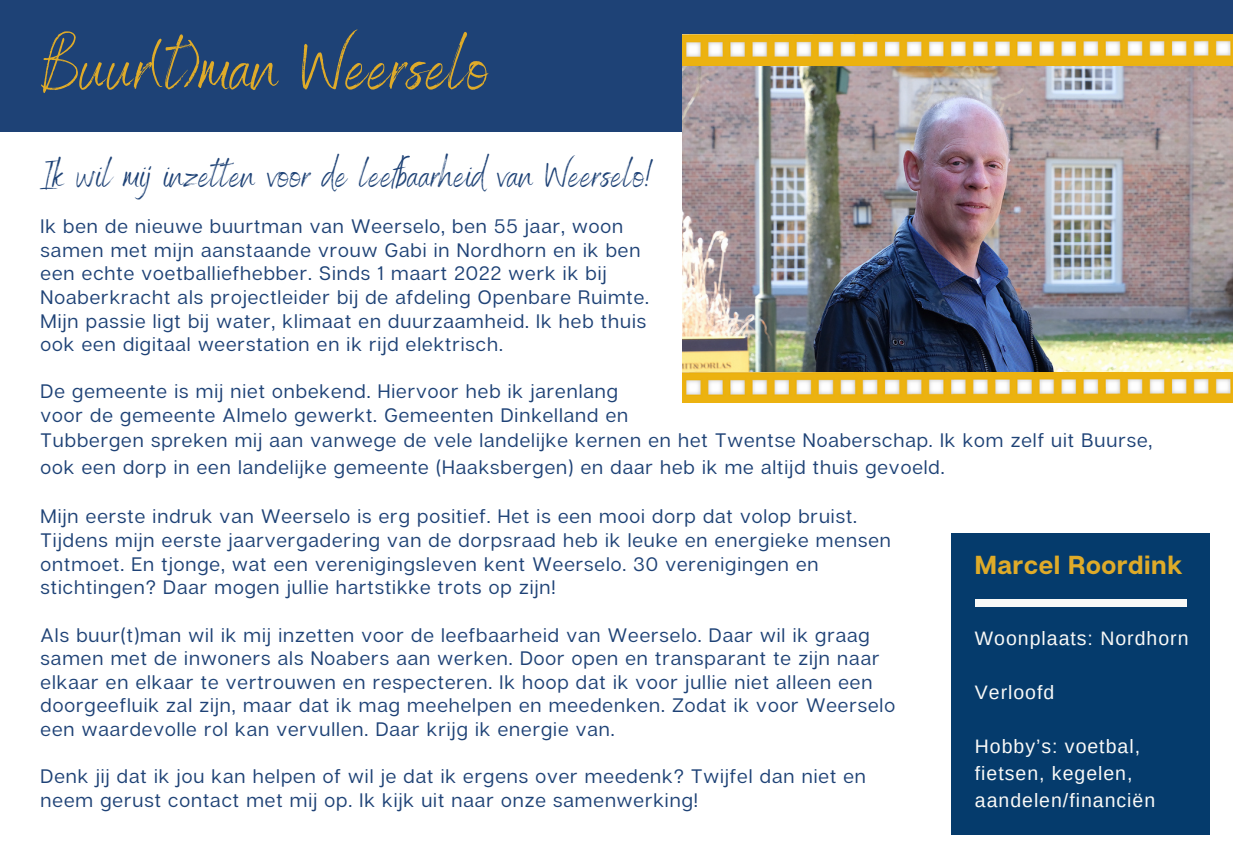
<style>
.page{position:relative;width:1233px;height:855px;background:#fff}
.page>*{position:absolute;margin:0;border:0;box-sizing:border-box;transform-origin:0 0}
.t1{font:71.55px "Benedict";letter-spacing:.02em;color:#dfab29}
.t2{font:37.8px "Benedict";letter-spacing:.02em;color:#1e4276}
.t3{font:700 25.95px "Articulat CF";letter-spacing:.02em;color:#dfab29}
.t4{font:19.5px/27px "Articulat CF";letter-spacing:.05em;color:#1e4276}
.t5{font:19.5px/27px "Arimo";letter-spacing:.05em;color:#f9f9f7}
</style>
<div class="page">
<div style="left:0;top:0;width:1233px;height:132px;background:#1e4276"></div>
<img style="left:683px;top:35px;width:550px;height:368px">
<div style="left:952px;top:533px;width:258px;height:302px;background:#053b6c"></div>
<div style="left:975px;top:599px;width:211px;height:7px;background:#f9f9f7"></div>
<p class="t1" style="left:41px;top:21px;width:450px">Buur(t)man Weerselo</p>
<p class="t2" style="left:41px;top:150px;width:614px">Ik wil mij inzetten voor de leefbaarheid van Weerselo!</p>
<p class="t4" style="left:41px;top:212px;width:584px">Ik ben de nieuwe buurtman van Weerselo, ben 55 jaar, woon</p>
<p class="t4" style="left:41px;top:236px;width:601px">samen met mijn aanstaande vrouw Gabi in Nordhorn en ik ben</p>
<p class="t4" style="left:41px;top:259px;width:567px">een echte voetballiefhebber. Sinds 1 maart 2022 werk ik bij</p>
<p class="t4" style="left:41px;top:283px;width:610px">Noaberkracht als projectleider bij de afdeling Openbare Ruimte.</p>
<p class="t4" style="left:41px;top:307px;width:607px">Mijn passie ligt bij water, klimaat en duurzaamheid. Ik heb thuis</p>
<p class="t4" style="left:41px;top:330px;width:464px">ook een digitaal weerstation en ik rijd elektrisch.</p>
<p class="t4" style="left:41px;top:378px;width:579px">De gemeente is mij niet onbekend. Hiervoor heb ik jarenlang</p>
<p class="t4" style="left:41px;top:401px;width:589px">voor de gemeente Almelo gewerkt. Gemeenten Dinkelland en</p>
<p class="t4" style="left:41px;top:426px;width:1113px">Tubbergen spreken mij aan vanwege de vele landelijke kernen en het Twentse Noaberschap. Ik kom zelf uit Buurse, ook een dorp in een landelijke gemeente (Haaksbergen) en daar heb ik me altijd thuis gevoeld.</p>
<p class="t4" style="left:41px;top:502px;width:818px">Mijn eerste indruk van Weerselo is erg positief. Het is een mooi dorp dat volop bruist.</p>
<p class="t4" style="left:41px;top:526px;width:852px">Tijdens mijn eerste jaarvergadering van de dorpsraad heb ik leuke en energieke mensen</p>
<p class="t4" style="left:41px;top:550px;width:779px">ontmoet. En tjonge, wat een verenigingsleven kent Weerselo. 30 verenigingen en</p>
<p class="t4" style="left:41px;top:573px;width:517px">stichtingen? Daar mogen jullie hartstikke trots op zijn!</p>
<p class="t4" style="left:41px;top:621px;width:831px">Als buur(t)man wil ik mij inzetten voor de leefbaarheid van Weerselo. Daar wil ik graag</p>
<p class="t4" style="left:41px;top:644px;width:840px">samen met de inwoners als Noabers aan werken. Door open en transparant te zijn naar</p>
<p class="t4" style="left:41px;top:668px;width:833px">elkaar en elkaar te vertrouwen en respecteren. Ik hoop dat ik voor jullie niet alleen een</p>
<p class="t4" style="left:41px;top:692px;width:856px">doorgeefluik zal zijn, maar dat ik mag meehelpen en meedenken. Zodat ik voor Weerselo</p>
<p class="t4" style="left:41px;top:715px;width:576px">een waardevolle rol kan vervullen. Daar krijg ik energie van.</p>
<p class="t4" style="left:41px;top:762px;width:827px">Denk jij dat ik jou kan helpen of wil je dat ik ergens over meedenk? Twijfel dan niet en</p>
<p class="t4" style="left:41px;top:786px;width:659px">neem gerust contact met mij op. Ik kijk uit naar onze samenwerking!</p>
<p class="t3" style="left:975px;top:549px;width:209px">Marcel Roordink</p>
<p class="t5" style="left:975px;top:624px;width:215px">Woonplaats: Nordhorn</p>
<p class="t5" style="left:975px;top:678px;width:81px">Verloofd</p>
<p class="t5" style="left:975px;top:732px;width:182px">Hobby’s: voetbal, fietsen, kegelen, aandelen/financiën</p>
</div>
